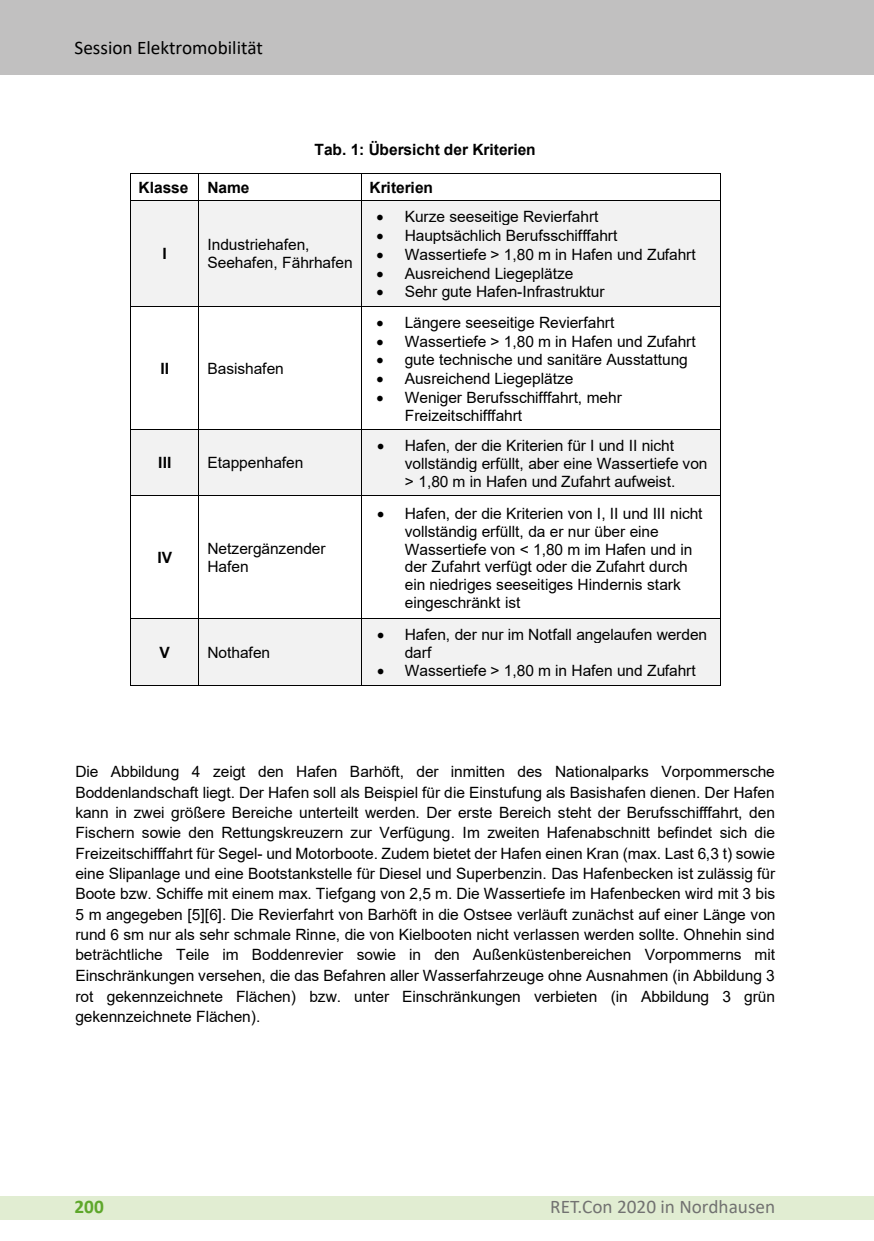
<style>
.page{position:relative;width:874px;height:1241px;background:#fff}
.page>*{position:absolute;margin:0;border:0;box-sizing:border-box;transform-origin:0 0}
.t1{font:19.25px "Calibri";color:#727271}
.t2{font:19.25px "Calibri";color:#000}
.t3{font:700 19.25px "Calibri";color:#5ea72b}
.t4{font:15.58px/20.5px "Arial";letter-spacing:-.01em;color:#000}
.t5{font:700 15.58px "Arial";letter-spacing:-.01em;color:#000}
</style>
<div class="page">
<div style="left:0;top:1196px;width:873px;height:23px;background:#e1edd2"></div>
<div style="left:0;top:0;width:873px;height:74px;background:#c1c0c0"></div>
<hr style="left:130px;top:173px;width:68px;height:1px;background:#000">
<hr style="left:199px;top:173px;width:161px;height:1px;background:#000">
<hr style="left:361px;top:173px;width:358px;height:1px;background:#000">
<div style="left:131px;top:201px;width:67px;height:105px;background:#f2f2f2"></div>
<div style="left:199px;top:201px;width:162px;height:105px;background:#f2f2f2"></div>
<div style="left:361px;top:201px;width:358px;height:105px;background:#f2f2f2"></div>
<svg style="left:130px;top:174px;width:1px;height:26px"></svg>
<hr style="left:130px;top:200px;width:68px;height:1px;background:#000">
<svg style="left:198px;top:173px;width:1px;height:28px"></svg>
<hr style="left:199px;top:200px;width:161px;height:1px;background:#000">
<hr style="left:361px;top:200px;width:358px;height:1px;background:#000">
<hr style="left:130px;top:201px;width:1px;height:105px;background:#000">
<hr style="left:198px;top:201px;width:1px;height:105px;background:#000">
<hr style="left:360px;top:201px;width:1px;height:105px;background:#000">
<hr style="left:719px;top:201px;width:1px;height:105px;background:#000">
<hr style="left:130px;top:306px;width:68px;height:1px;background:#000">
<hr style="left:199px;top:306px;width:161px;height:1px;background:#000">
<hr style="left:361px;top:306px;width:358px;height:1px;background:#000">
<hr style="left:130px;top:307px;width:1px;height:122px;background:#000">
<hr style="left:198px;top:307px;width:1px;height:122px;background:#000">
<hr style="left:360px;top:307px;width:1px;height:122px;background:#000">
<hr style="left:719px;top:307px;width:1px;height:122px;background:#000">
<div style="left:131px;top:430px;width:67px;height:65px;background:#f2f2f2"></div>
<div style="left:199px;top:430px;width:162px;height:65px;background:#f2f2f2"></div>
<div style="left:361px;top:430px;width:358px;height:65px;background:#f2f2f2"></div>
<hr style="left:130px;top:429px;width:68px;height:1px;background:#000">
<hr style="left:199px;top:429px;width:161px;height:1px;background:#000">
<hr style="left:361px;top:429px;width:358px;height:1px;background:#000">
<hr style="left:130px;top:430px;width:1px;height:65px;background:#000">
<hr style="left:198px;top:430px;width:1px;height:65px;background:#000">
<hr style="left:360px;top:430px;width:1px;height:65px;background:#000">
<hr style="left:719px;top:430px;width:1px;height:65px;background:#000">
<hr style="left:130px;top:495px;width:68px;height:1px;background:#000">
<hr style="left:199px;top:495px;width:161px;height:1px;background:#000">
<hr style="left:361px;top:495px;width:358px;height:1px;background:#000">
<hr style="left:130px;top:496px;width:1px;height:122px;background:#000">
<hr style="left:198px;top:496px;width:1px;height:122px;background:#000">
<hr style="left:360px;top:496px;width:1px;height:122px;background:#000">
<hr style="left:719px;top:496px;width:1px;height:122px;background:#000">
<div style="left:131px;top:619px;width:67px;height:65px;background:#f2f2f2"></div>
<div style="left:199px;top:619px;width:162px;height:65px;background:#f2f2f2"></div>
<div style="left:361px;top:619px;width:358px;height:65px;background:#f2f2f2"></div>
<hr style="left:130px;top:618px;width:68px;height:1px;background:#000">
<hr style="left:199px;top:618px;width:161px;height:1px;background:#000">
<hr style="left:361px;top:618px;width:358px;height:1px;background:#000">
<hr style="left:130px;top:619px;width:1px;height:65px;background:#000">
<hr style="left:130px;top:684px;width:68px;height:1px;background:#000">
<hr style="left:198px;top:619px;width:1px;height:65px;background:#000">
<hr style="left:199px;top:684px;width:161px;height:1px;background:#000">
<hr style="left:360px;top:619px;width:1px;height:65px;background:#000">
<hr style="left:361px;top:684px;width:358px;height:1px;background:#000">
<hr style="left:719px;top:619px;width:1px;height:65px;background:#000">
<p class="t2" style="left:74px;top:34px;width:190px">Session Elektromobilität</p>
<p class="t5" style="left:314px;top:139px;width:222px">Tab. 1: Übersicht der Kriterien</p>
<p class="t5" style="left:139px;top:176px;width:112px">Klasse Name</p>
<p class="t5" style="left:369px;top:176px;width:65px">Kriterien</p>
<p class="t5" style="left:162px;top:243px;width:6px">I</p>
<p class="t4" style="left:207px;top:236px;width:147px;line-height:17.7px">Industriehafen,<br>Seehafen, Fährhafen</p>
<p class="t5" style="left:160px;top:357px;width:10px">II</p>
<p class="t4" style="left:207px;top:358px;width:78px">Basishafen</p>
<p class="t5" style="left:158px;top:452px;width:15px">III</p>
<p class="t4" style="left:207px;top:452px;width:97px">Etappenhafen</p>
<p class="t5" style="left:157px;top:546px;width:16px">IV</p>
<p class="t4" style="left:207px;top:539px;width:119px;line-height:17.8px">Netzergänzender<br>Hafen</p>
<p class="t5" style="left:159px;top:641px;width:12px">V</p>
<p class="t4" style="left:207px;top:642px;width:64px">Nothafen</p>
<p class="t4" style="left:376px;top:206px;width:223px">• Kurze seeseitige Revierfahrt</p>
<p class="t4" style="left:376px;top:225px;width:242px">• Hauptsächlich Berufsschifffahrt</p>
<p class="t4" style="left:376px;top:244px;width:320px">• Wassertiefe &gt; 1,80 m in Hafen und Zufahrt</p>
<p class="t4" style="left:376px;top:263px;width:198px">• Ausreichend Liegeplätze</p>
<p class="t4" style="left:376px;top:281px;width:229px">• Sehr gute Hafen-Infrastruktur</p>
<p class="t4" style="left:376px;top:312px;width:239px">• Längere seeseitige Revierfahrt</p>
<p class="t4" style="left:376px;top:331px;width:320px">• Wassertiefe &gt; 1,80 m in Hafen und Zufahrt</p>
<p class="t4" style="left:376px;top:349px;width:312px">• gute technische und sanitäre Ausstattung</p>
<p class="t4" style="left:376px;top:368px;width:198px">• Ausreichend Liegeplätze</p>
<p class="t4" style="left:404px;top:388px;width:218px;line-height:17.7px;text-indent:-28px">• Weniger Berufsschifffahrt, mehr<br>Freizeitschifffahrt</p>
<p class="t4" style="left:404px;top:436px;width:304px;line-height:17.7px;text-indent:-28px">• Hafen, der die Kriterien für I und II nicht vollständig erfüllt, aber eine Wassertiefe von &gt; 1,80 m in Hafen und Zufahrt aufweist.</p>
<p class="t4" style="left:404px;top:504px;width:299px;line-height:17.7px;text-indent:-28px">• Hafen, der die Kriterien von I, II und III nicht vollständig erfüllt, da er nur über eine Wassertiefe von &lt; 1,80 m im Hafen und in der Zufahrt verfügt oder die Zufahrt durch ein niedriges seeseitiges Hindernis stark eingeschränkt ist</p>
<p class="t4" style="left:404px;top:625px;width:304px;line-height:17.7px;text-indent:-28px">• Hafen, der nur im Notfall angelaufen werden darf</p>
<p class="t4" style="left:377px;top:660px;width:320px">• Wassertiefe &gt; 1,80 m in Hafen und Zufahrt</p>
<p class="t4" style="left:75px;top:761px;width:701px;text-align:justify">Die Abbildung 4 zeigt den Hafen Barhöft, der inmitten des Nationalparks Vorpommersche Boddenlandschaft liegt. Der Hafen soll als Beispiel für die Einstufung als Basishafen dienen. Der Hafen kann in zwei größere Bereiche unterteilt werden. Der erste Bereich steht der Berufsschifffahrt, den Fischern sowie den Rettungskreuzern zur Verfügung. Im zweiten Hafenabschnitt befindet sich die Freizeitschifffahrt für Segel- und Motorboote. Zudem bietet der Hafen einen Kran (max. Last 6,3 t) sowie eine Slipanlage und eine Bootstankstelle für Diesel und Superbenzin. Das Hafenbecken ist zulässig für Boote bzw. Schiffe mit einem max. Tiefgang von 2,5 m. Die Wassertiefe im Hafenbecken wird mit 3 bis 5 m angegeben [5][6]. Die Revierfahrt von Barhöft in die Ostsee verläuft zunächst auf einer Länge von rund 6 sm nur als sehr schmale Rinne, die von Kielbooten nicht verlassen werden sollte. Ohnehin sind beträchtliche Teile im Boddenrevier sowie in den Außenküstenbereichen Vorpommerns mit Einschränkungen versehen, die das Befahren aller Wasserfahrzeuge ohne Ausnahmen (in Abbildung 3 rot gekennzeichnete Flächen) bzw. unter Einschränkungen verbieten (in Abbildung 3 grün gekennzeichnete Flächen).</p>
<p class="t3" style="left:74px;top:1192px;width:31px">200</p>
<p class="t1" style="left:550px;top:1193px;width:226px">RET.Con 2020 in Nordhausen</p>
</div>
